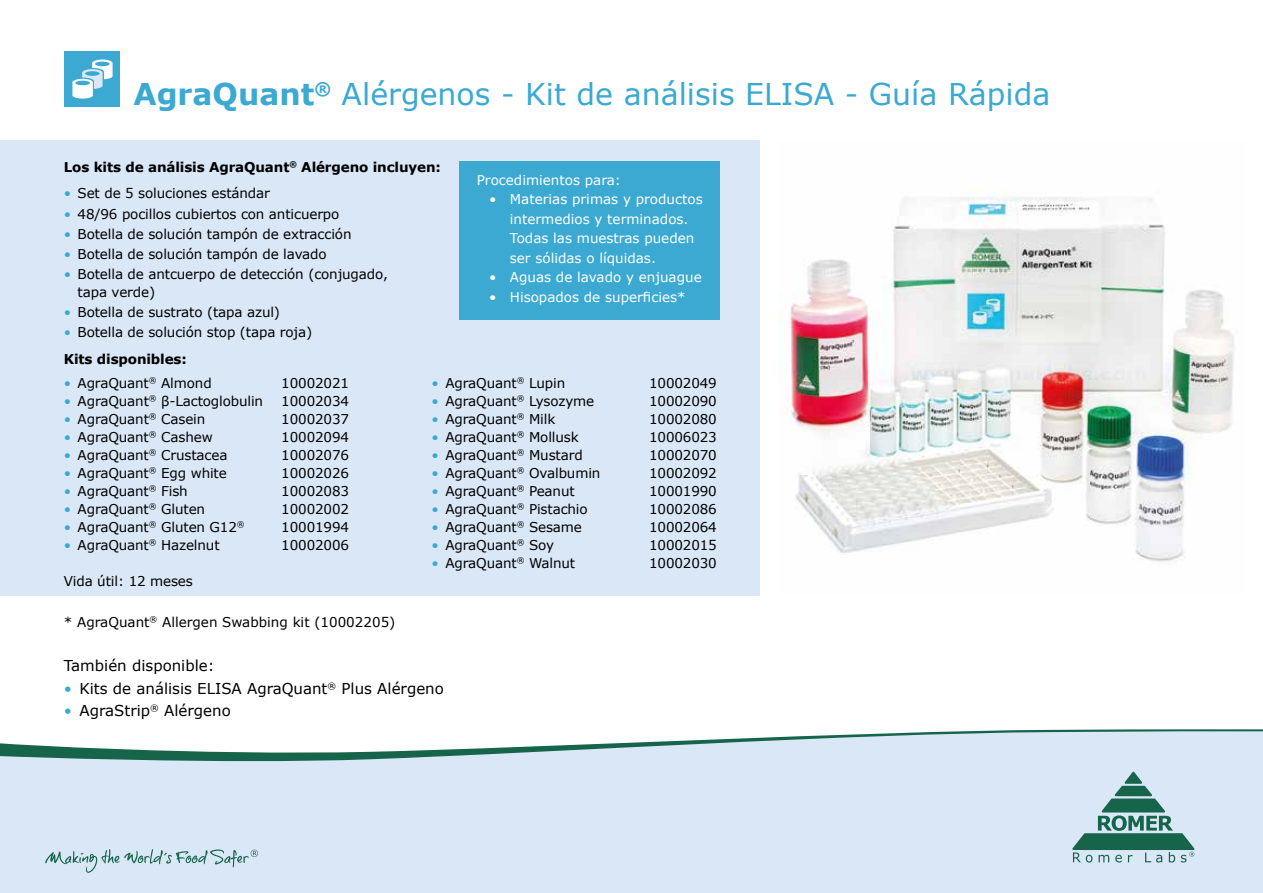
<style>
.page{position:relative;width:1263px;height:893px;background:#fff}
.page>*{position:absolute;margin:0;border:0;box-sizing:border-box;transform-origin:0 0}
.t1{font:30px "Verdana";color:#3ba9d2}
.t2{font:15px "Verdana";color:#000}
.t3{font:13.5px/18px "Verdana";letter-spacing:-.01em;color:#000}
.t4{font:13.5px/19.5px "Verdana";color:#fff}
.t5{font:700 13.5px "Verdana";letter-spacing:-.01em;color:#000}
.s1{font-weight:700}
.s2{color:#3ba9d2}
</style>
<div class="page">
<div style="left:0;top:140px;width:759px;height:455px;background:#dae7f7"></div>
<img style="left:779px;top:190px;width:455px;height:372px">
<div style="left:64px;top:51px;width:55px;height:56px;background:#3ba9d2"></div>
<svg style="left:72px;top:60px;width:41px;height:39px"></svg>
<div style="left:459px;top:162px;width:261px;height:158px;background:#3ba9d2"></div>
<div style="left:0;top:765px;width:1263px;height:128px;background:#dae7f7"></div>
<svg style="left:0;top:729px;width:1263px;height:36px;fill:#dae7f7"></svg>
<svg style="left:45px;top:849px;width:213px;height:24px;background:#bed4de"></svg>
<svg style="left:1072px;top:772px;width:122px;height:90px;background:#93b8b9"></svg>
<h1 class="t1" style="left:133px;top:74px;width:919px"><span class="s1">AgraQuant</span><sup>®</sup> Alérgenos - Kit de análisis ELISA - Guía Rápida</h1>
<p class="t5" style="left:64px;top:158px;width:379px">Los kits de análisis AgraQuant<sup>®</sup> Alérgeno incluyen:</p>
<p class="t3" style="left:64px;top:185px;width:208px"><span class="s2">•</span> Set de 5 soluciones estándar</p>
<p class="t3" style="left:64px;top:205px;width:277px"><span class="s2">•</span> 48/96 pocillos cubiertos con anticuerpo</p>
<p class="t3" style="left:64px;top:225px;width:289px"><span class="s2">•</span> Botella de solución tampón de extracción</p>
<p class="t3" style="left:64px;top:245px;width:264px"><span class="s2">•</span> Botella de solución tampón de lavado</p>
<p class="t3" style="left:78px;top:265px;width:312px;text-indent:-14px"><span class="s2">•</span> Botella de antcuerpo de detección (conjugado, tapa verde)</p>
<p class="t3" style="left:64px;top:303px;width:218px"><span class="s2">•</span> Botella de sustrato (tapa azul)</p>
<p class="t3" style="left:64px;top:319px;width:250px;line-height:26.5px"><span class="s2">•</span> Botella de solución stop (tapa roja)<br><span class="s1">Kits disponibles:</span></p>
<p class="t3" style="left:64px;top:374px;width:149px"><span class="s2">•</span> AgraQuant<sup>®</sup> Almond</p>
<p class="t3" style="left:281px;top:374px;width:69px">10002021</p>
<p class="t3" style="left:64px;top:392px;width:201px"><span class="s2">•</span> AgraQuant<sup>®</sup> β-Lactoglobulin</p>
<p class="t3" style="left:281px;top:392px;width:69px">10002034</p>
<p class="t3" style="left:64px;top:410px;width:143px"><span class="s2">•</span> AgraQuant<sup>®</sup> Casein</p>
<p class="t3" style="left:281px;top:410px;width:69px">10002037</p>
<p class="t3" style="left:64px;top:428px;width:150px"><span class="s2">•</span> AgraQuant<sup>®</sup> Cashew</p>
<p class="t3" style="left:281px;top:428px;width:69px">10002094</p>
<p class="t3" style="left:64px;top:446px;width:165px"><span class="s2">•</span> AgraQuant<sup>®</sup> Crustacea</p>
<p class="t3" style="left:281px;top:446px;width:69px">10002076</p>
<p class="t3" style="left:64px;top:464px;width:165px"><span class="s2">•</span> AgraQuant<sup>®</sup> Egg white</p>
<p class="t3" style="left:281px;top:464px;width:69px">10002026</p>
<p class="t3" style="left:64px;top:482px;width:126px"><span class="s2">•</span> AgraQuant<sup>®</sup> Fish</p>
<p class="t3" style="left:281px;top:482px;width:69px">10002083</p>
<p class="t3" style="left:64px;top:500px;width:143px"><span class="s2">•</span> AgraQuant<sup>®</sup> Gluten</p>
<p class="t3" style="left:281px;top:500px;width:69px">10002002</p>
<p class="t3" style="left:64px;top:518px;width:182px"><span class="s2">•</span> AgraQuant<sup>®</sup> Gluten G12<sup>®</sup></p>
<p class="t3" style="left:281px;top:518px;width:69px">10001994</p>
<p class="t3" style="left:64px;top:536px;width:157px"><span class="s2">•</span> AgraQuant<sup>®</sup> Hazelnut</p>
<p class="t3" style="left:281px;top:536px;width:69px">10002006</p>
<p class="t3" style="left:64px;top:572px;width:131px">Vida útil: 12 meses</p>
<p class="t4" style="left:477px;top:170px;width:146px">Procedimientos para:</p>
<p class="t4" style="left:510px;top:190px;width:194px;text-indent:-21px">• Materias primas y productos intermedios y terminados.<br>Todas las muestras pueden ser sólidas o líquidas.</p>
<p class="t4" style="left:489px;top:268px;width:214px">• Aguas de lavado y enjuague</p>
<p class="t4" style="left:489px;top:287px;width:198px">• Hisopados de superficies*</p>
<p class="t3" style="left:432px;top:374px;width:135px"><span class="s2">•</span> AgraQuant<sup>®</sup> Lupin</p>
<p class="t3" style="left:649px;top:374px;width:69px">10002049</p>
<p class="t3" style="left:432px;top:392px;width:164px"><span class="s2">•</span> AgraQuant<sup>®</sup> Lysozyme</p>
<p class="t3" style="left:649px;top:392px;width:69px">10002090</p>
<p class="t3" style="left:432px;top:410px;width:125px"><span class="s2">•</span> AgraQuant<sup>®</sup> Milk</p>
<p class="t3" style="left:649px;top:410px;width:69px">10002080</p>
<p class="t3" style="left:432px;top:428px;width:149px"><span class="s2">•</span> AgraQuant<sup>®</sup> Mollusk</p>
<p class="t3" style="left:649px;top:428px;width:69px">10006023</p>
<p class="t3" style="left:432px;top:446px;width:153px"><span class="s2">•</span> AgraQuant<sup>®</sup> Mustard</p>
<p class="t3" style="left:649px;top:446px;width:69px">10002070</p>
<p class="t3" style="left:432px;top:464px;width:170px"><span class="s2">•</span> AgraQuant<sup>®</sup> Ovalbumin</p>
<p class="t3" style="left:649px;top:464px;width:69px">10002092</p>
<p class="t3" style="left:432px;top:482px;width:145px"><span class="s2">•</span> AgraQuant<sup>®</sup> Peanut</p>
<p class="t3" style="left:649px;top:482px;width:69px">10001990</p>
<p class="t3" style="left:432px;top:500px;width:158px"><span class="s2">•</span> AgraQuant<sup>®</sup> Pistachio</p>
<p class="t3" style="left:649px;top:500px;width:69px">10002086</p>
<p class="t3" style="left:432px;top:518px;width:152px"><span class="s2">•</span> AgraQuant<sup>®</sup> Sesame</p>
<p class="t3" style="left:649px;top:518px;width:69px">10002064</p>
<p class="t3" style="left:432px;top:536px;width:124px"><span class="s2">•</span> AgraQuant<sup>®</sup> Soy</p>
<p class="t3" style="left:649px;top:536px;width:69px">10002015</p>
<p class="t3" style="left:432px;top:554px;width:145px"><span class="s2">•</span> AgraQuant<sup>®</sup> Walnut</p>
<p class="t3" style="left:649px;top:554px;width:69px">10002030</p>
<p class="t3" style="left:64px;top:613px;width:333px">* AgraQuant<sup>®</sup> Allergen Swabbing kit (10002205)</p>
<p class="t2" style="left:64px;top:656px;width:152px">También disponible:</p>
<p class="t2" style="left:64px;top:679px;width:382px"><span class="s2">•</span> Kits de análisis ELISA AgraQuant<sup>®</sup> Plus Alérgeno</p>
<p class="t2" style="left:64px;top:701px;width:169px"><span class="s2">•</span> AgraStrip<sup>®</sup> Alérgeno</p>
</div>
